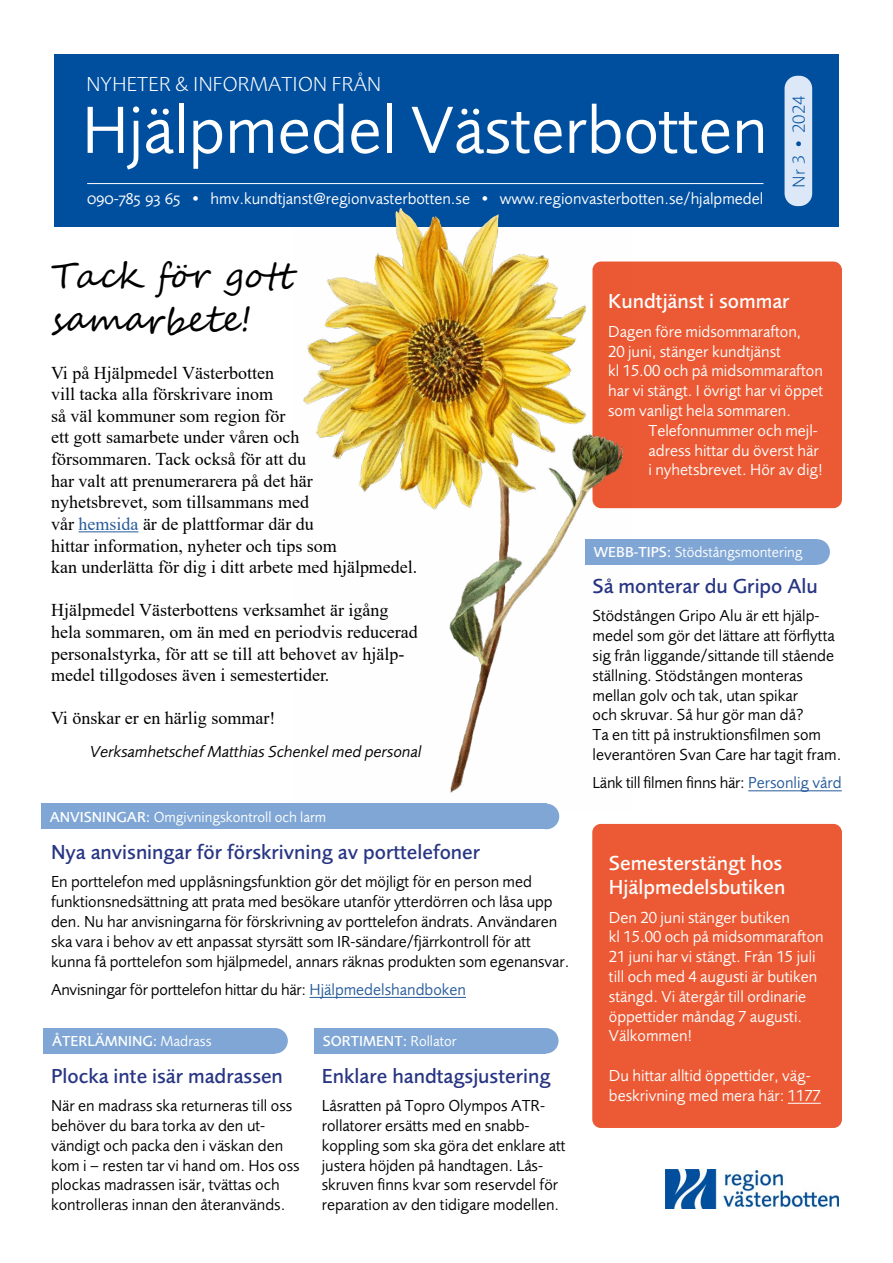
<style>
.page{position:relative;width:893px;height:1263px;background:#fff}
.page>*{position:absolute;margin:0;border:0;box-sizing:border-box;transform-origin:0 0}
.t1{font:69px "Foundry Sans Normal";color:#fff}
.t2{font:36px "Segoe Script";color:#000}
.t3{font:500 21px "Foundry Sans";color:#283583}
.t4{font:500 21px/24px "Foundry Sans";color:#fff}
.t5{font:300 21px "Foundry Sans";color:#fff}
.t6{font:18px/21.6px "Times New Roman";color:#000}
.t7{font:300 18px "Foundry Sans";letter-spacing:.03em;color:#004f9f}
.t8{font:16.5px/19.8px "Foundry Sans Normal";color:#000}
.t9{font:16.5px/19.8px "Foundry Sans Normal";color:#fff}
.t10{font:italic 16.5px "Foundry Sans";color:#000}
.t11{font:15px "Foundry Sans Normal";color:#fff}
.t12{font:500 15px "Foundry Sans";color:#fff}
.s1{font-family:"Foundry Sans Expert Normal"}
.s2{color:#275b9b}
.s3{font-family:"Foundry Sans";font-weight:500}
.s4{font-family:"Foundry Sans Normal";font-weight:400}
</style>
<div class="page">
<div style="left:54px;top:54px;width:785px;height:173px;background:#004f9f"></div>
<div style="left:784px;top:76px;width:28px;height:130px;background:#dce8f7;border-radius:13px"></div>
<hr style="left:87px;top:183px;width:676px;height:1px;background:#fff">
<img style="left:665px;top:1169px;width:174px;height:40px">
<div style="left:44px;top:1028px;width:231px;height:25px;background:#7fa6d5"></div>
<div style="left:262px;top:1028px;width:26px;height:25px;background:#7fa6d5;border-radius:50%"></div>
<div style="left:592px;top:261px;width:250px;height:247px;background:#eb5a35;border-radius:9px"></div>
<div style="left:592px;top:824px;width:250px;height:304px;background:#eb5a35;border-radius:9px"></div>
<hr style="left:788px;top:1103px;width:33px;height:1px;background:#fff">
<hr style="left:79px;top:531px;width:59px;height:1px;background:#275b9b">
<hr style="left:748px;top:790px;width:94px;height:1px;background:#275b9b">
<div style="left:585px;top:539px;width:232px;height:26px;background:#7fa6d5"></div>
<div style="left:804px;top:539px;width:26px;height:26px;background:#7fa6d5;border-radius:50%"></div>
<div style="left:314px;top:1028px;width:232px;height:25px;background:#7fa6d5"></div>
<div style="left:533px;top:1028px;width:26px;height:25px;background:#7fa6d5;border-radius:50%"></div>
<img style="left:293px;top:208px;width:338px;height:603px">
<hr style="left:309px;top:997px;width:157px;height:1px;background:#275b9b">
<div style="left:41px;top:804px;width:505px;height:25px;background:#7fa6d5"></div>
<div style="left:534px;top:804px;width:25px;height:25px;background:#7fa6d5;border-radius:50%"></div>
<p class="t5" style="left:86px;top:72px;width:296px">NYHETER &amp; INFORMATION FRÅN</p>
<p class="t1" style="left:82px;top:90px;width:687px">Hjälpmedel Västerbotten</p>
<p class="t9" style="left:87px;top:189px;width:678px"><span class="s1">090-785 93 65 •</span> hmv.kundtjanst@regionvasterbotten.se • www.regionvasterbotten.se/hjalpmedel</p>
<p class="t7" style="left:788px;top:188px;width:93px;rotate:-90deg">Nr 3 • 2024</p>
<p class="t2" style="left:51px;top:247px;width:244px">Tack för gott</p>
<p class="t2" style="left:51px;top:290px;width:203px">samarbete!</p>
<p class="t6" style="left:51px;top:361px;width:368px">Vi på Hjälpmedel Västerbotten<br>vill tacka alla förskrivare inom<br>så väl kommuner som region för<br>ett gott samarbete under våren och<br>försommaren. Tack också för att du<br>har valt att prenumerarera på det här<br>nyhetsbrevet, som tillsammans med<br>vår <span class="s2">hemsida</span> är de plattformar där du<br>hittar information, nyheter och tips som<br>kan underlätta för dig i ditt arbete med hjälpmedel.</p>
<p class="t6" style="left:51px;top:599px;width:368px">Hjälpmedel Västerbottens verksamhet är igång hela sommaren, om än med en periodvis reducerad personalstyrka, för att se till att behovet av hjälp&shy;medel tillgodoses även i semestertider.</p>
<p class="t6" style="left:51px;top:707px;width:226px">Vi önskar er en härlig sommar!</p>
<p class="t10" style="left:90px;top:742px;width:333px">Verksamhetschef Matthias Schenkel med personal</p>
<p class="t11" style="left:50px;top:808px;width:278px"><span class="s3">ANVISNINGAR:</span> Omgivningskontroll och larm</p>
<p class="t3" style="left:51px;top:840px;width:431px">Nya anvisningar för förskrivning av porttelefoner</p>
<p class="t8" style="left:51px;top:872px;width:520px">En porttelefon med upplåsningsfunktion gör det möjligt för en person med funktionsnedsättning att prata med besökare utanför ytterdörren och låsa upp den. Nu har anvisningarna för förskrivning av porttelefon ändrats. Användaren ska vara i behov av ett anpassat styrsätt som IR-sändare/fjärrkontroll för att kunna få porttelefon som hjälpmedel, annars räknas produkten som egenansvar.</p>
<p class="t8" style="left:51px;top:979px;width:416px">Anvisningar för porttelefon hittar du här: <span class="s2">Hjälpmedelshandboken</span></p>
<p class="t12" style="left:52px;top:1032px;width:161px">ÅTERLÄMNING: <span class="s4">Madrass</span></p>
<p class="t3" style="left:51px;top:1064px;width:233px">Plocka inte isär madrassen</p>
<p class="t8" style="left:51px;top:1096px;width:250px">När en madrass ska returneras till oss behöver du bara torka av den ut&shy;vändigt och packa den i väskan den kom i – resten tar vi hand om. Hos oss plockas madrassen isär, tvättas och kontrolleras innan den återanvänds.</p>
<p class="t12" style="left:323px;top:1032px;width:135px">SORTIMENT: <span class="s4">Rollator</span></p>
<p class="t3" style="left:322px;top:1064px;width:230px">Enklare handtagsjustering</p>
<p class="t8" style="left:322px;top:1096px;width:245px">Låsratten på Topro Olympos ATR-- rollatorer ersätts med en snabb&shy;koppling som ska göra det enklare att justera höjden på handtagen. Lås&shy;skruven finns kvar som reservdel för reparation av den tidigare modellen.</p>
<p class="t4" style="left:608px;top:289px;width:183px">Kundtjänst i sommar</p>
<p class="t9" style="left:608px;top:321px;width:195px">Dagen före midsommarafton,</p>
<p class="t9" style="left:608px;top:341px;width:174px">20 juni, stänger kundtjänst</p>
<p class="t9" style="left:608px;top:361px;width:216px">kl 15.00 och på midsommarafton</p>
<p class="t9" style="left:608px;top:381px;width:217px">har vi stängt. I övrigt har vi öppet</p>
<p class="t9" style="left:608px;top:400px;width:184px">som vanligt hela sommaren.</p>
<p class="t9" style="left:648px;top:420px;width:171px">Telefonnummer och mejl-</p>
<p class="t9" style="left:648px;top:440px;width:172px">adress hittar du överst här</p>
<p class="t9" style="left:648px;top:460px;width:176px">i nyhetsbrevet. Hör av dig!</p>
<p class="t11" style="left:594px;top:544px;width:210px"><span class="s3">WEBB-TIPS:</span> Stödstångsmontering</p>
<p class="t3" style="left:593px;top:574px;width:227px">Så monterar du Gripo Alu</p>
<p class="t8" style="left:593px;top:606px;width:250px">Stödstången Gripo Alu är ett hjälp&shy;medel som gör det lättare att förflytta sig från liggande/sittande till stående ställning. Stödstången monteras mellan golv och tak, utan spikar<br>och skruvar. Så hur gör man då?<br>Ta en titt på instruktionsfilmen som leverantören Svan Care har tagit fram.</p>
<p class="t8" style="left:593px;top:773px;width:251px">Länk till filmen finns här: <span class="s2">Personlig vård</span></p>
<p class="t4" style="left:609px;top:851px;width:178px">Semesterstängt hos<br>Hjälpmedelsbutiken</p>
<p class="t9" style="left:609px;top:907px;width:216px">Den 20 juni stänger butiken<br>kl 15.00 och på midsommarafton<br>21 juni har vi stängt. Från 15 juli till och med 4 augusti är butiken stängd. Vi återgår till ordinarie öppettider måndag 7 augusti.<br>Välkommen!</p>
<p class="t9" style="left:609px;top:1065px;width:213px">Du hittar alltid öppettider, väg&shy;beskrivning med mera här: 1177</p>
</div>
